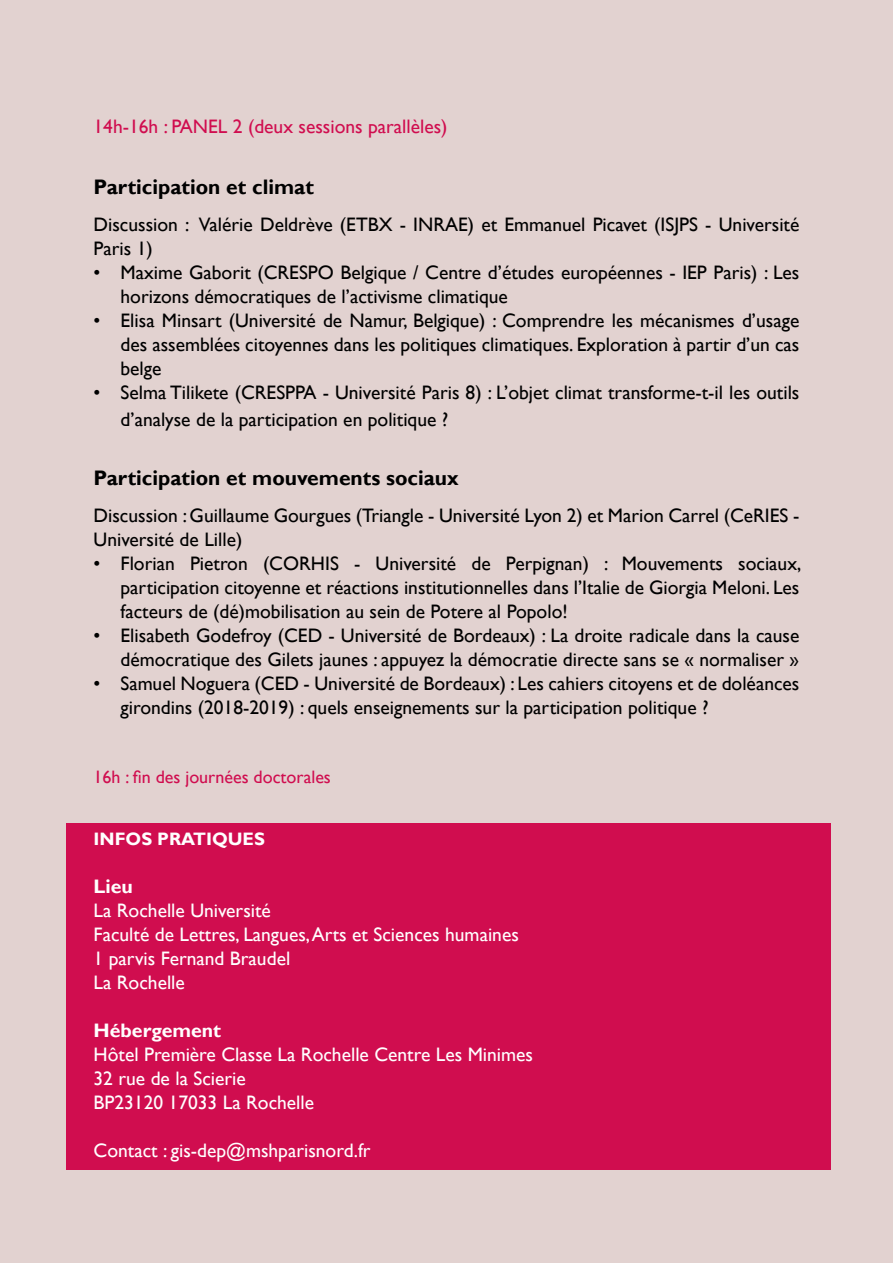
<style>
.page{position:relative;width:893px;height:1263px;background:#e2d2d0}
.page>*{position:absolute;margin:0;border:0;box-sizing:border-box;transform-origin:0 0}
.t1{font:700 21px "Gill Sans";color:#000}
.t2{font:19.5px/24px "Gill Sans";color:#000}
.t3{font:19.5px/24px "Gill Sans";color:#fff}
.t4{font:19.5px "Gill Sans";color:#d00d4f}
.t5{font:700 19.5px "Gill Sans";color:#fff}
.t6{font:18px "Gill Sans";color:#d00d4f}
.t7{font:700 18px "Gill Sans";color:#fff}
</style>
<div class="page">
<div style="left:66px;top:823px;width:765px;height:346px;background:#d00d4f"></div>
<p class="t4" style="left:94px;top:115px;width:355px">14h-16h : PANEL 2 (deux sessions parallèles)</p>
<p class="t1" style="left:94px;top:174px;width:222px">Participation et climat</p>
<p class="t2" style="left:94px;top:213px;width:707px">Discussion : Valérie Deldrève (ETBX - INRAE) et Emmanuel Picavet (ISJPS - Université<br>Paris 1)</p>
<p class="t2" style="left:121px;top:261px;width:680px;text-indent:-27px">• Maxime Gaborit (CRESPO Belgique / Centre d’études européennes - IEP Paris) : Les horizons démocratiques de l’activisme climatique</p>
<p class="t2" style="left:121px;top:309px;width:680px;text-align:justify;text-indent:-27px">• Elisa Minsart (Université de Namur, Belgique) : Comprendre les mécanismes d’usage des assemblées citoyennes dans les politiques climatiques. Exploration à partir d’un cas belge</p>
<p class="t2" style="left:121px;top:379px;width:680px;line-height:27px;text-indent:-27px">• Selma Tilikete (CRESPPA - Université Paris 8) : L’objet climat transforme-t-il les outils d’analyse de la participation en politique ?</p>
<p class="t1" style="left:94px;top:465px;width:367px">Participation et mouvements sociaux</p>
<p class="t2" style="left:94px;top:504px;width:707px">Discussion : Guillaume Gourgues (Triangle - Université Lyon 2) et Marion Carrel (CeRIES -<br>Université de Lille)</p>
<p class="t2" style="left:121px;top:552px;width:682px;text-align:justify;text-indent:-27px">• Florian Pietron (CORHIS - Université de Perpignan) : Mouvements sociaux, participation citoyenne et réactions institutionnelles dans l’Italie de Giorgia Meloni. Les facteurs de (dé)mobilisation au sein de Potere al Popolo!</p>
<p class="t2" style="left:94px;top:624px;width:707px;text-align:right">• Elisabeth Godefroy (CED - Université de Bordeaux) : La droite radicale dans la cause démocratique des Gilets jaunes : appuyez la démocratie directe sans se « normaliser »</p>
<p class="t2" style="left:121px;top:672px;width:680px;text-indent:-27px">• Samuel Noguera (CED - Université de Bordeaux) : Les cahiers citoyens et de doléances girondins (2018-2019) : quels enseignements sur la participation politique ?</p>
<p class="t6" style="left:94px;top:767px;width:239px">16h : fin des journées doctorales</p>
<p class="t7" style="left:94px;top:828px;width:173px">INFOS PRATIQUES</p>
<p class="t5" style="left:94px;top:874px;width:41px">Lieu</p>
<p class="t3" style="left:94px;top:899px;width:427px">La Rochelle Université<br>Faculté de Lettres, Langues, Arts et Sciences humaines<br>1 parvis Fernand Braudel<br>La Rochelle</p>
<p class="t5" style="left:94px;top:1018px;width:129px">Hébergement</p>
<p class="t3" style="left:94px;top:1043px;width:441px">Hôtel Première Classe La Rochelle Centre Les Minimes<br>32 rue de la Scierie<br>BP23120 17033 La Rochelle</p>
<p class="t3" style="left:94px;top:1139px;width:279px">Contact : gis-dep@mshparisnord.fr</p>
</div>
